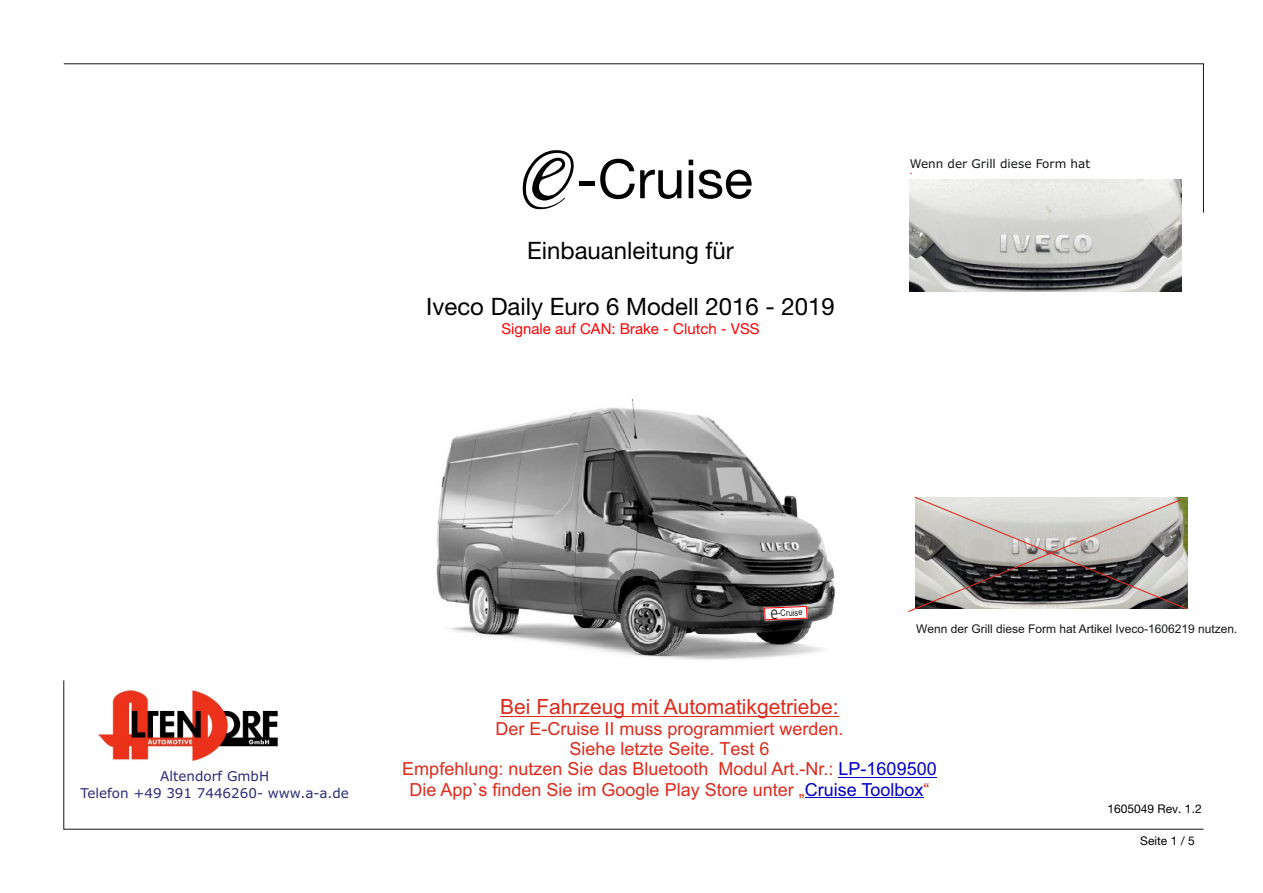
<style>
.page{position:relative;width:1263px;height:893px;background:#fff}
.page>*{position:absolute;margin:0;border:0;box-sizing:border-box;transform-origin:0 0}
.t1{font:54px "Helvetica Neue LT Pro";color:#000}
.t2{font:24px "Helvetica Neue LT Pro";color:#000}
.t3{font:21px "Arial";color:#dd2b1c}
.t4{font:18px/20.1px "Arial";color:#dd2b1c;text-align:center}
.t5{font:15px "Helvetica Neue LT Pro";color:#f00}
.t6{font:13.5px/16.4px "Verdana";color:#2b2c77;text-align:center}
.t7{font:12px "Arial";color:#151616}
.t8{font:12px "Verdana";color:#151616}
.t9{font:12px "Helvetica Neue LT Pro";color:#000}
.t10{font:12px "Arial";color:#dd2b1c}
.t11{font:9px "Arial";color:#151616;scale:.84 1}
.s1{font-family:"Frutiger LT Pro";font-weight:300;font-size:18.15px}
.s2{color:#0000c4}
</style>
<div class="page">
<img style="left:436px;top:398px;width:399px;height:262px">
<svg style="left:764px;top:595px;width:44px;height:37px"></svg>
<img style="left:909px;top:213px;width:273px;height:78px">
<svg style="left:908px;top:496px;width:280px;height:116px;background:#a29f9c"></svg>
<svg style="left:63px;top:63px;width:1141px;height:150px"></svg>
<svg style="left:63px;top:680px;width:1141px;height:149px"></svg>
<h1 class="t1" style="left:577px;top:160px;width:177px">-Cruise</h1>
<h2 class="t2" style="left:527px;top:242px;width:208px">Einbauanleitung für</h2>
<h2 class="t2" style="left:426px;top:298px;width:410px">Iveco Daily Euro 6 Modell 2016 - 2019</h2>
<p class="t5" style="left:501px;top:323px;width:260px">Signale auf CAN: Brake - Clutch - VSS</p>
<p class="t8" style="left:910px;top:159px;width:182px">Wenn der Grill diese Form hat</p>
<p class="t10" style="left:909px;top:165px;width:5px">.</p>
<p class="t6" style="left:80px;top:769px;width:270px">Altendorf GmbH<br>Telefon +49 391 7446260- www.a-a.de</p>
<p class="t11" style="left:771px;top:610px;width:39px;rotate:-2deg"><span class="s1">e</span>-Cruise</p>
<p class="t7" style="left:916px;top:625px;width:323px">Wenn der Grill diese Form hat Artikel Iveco-1606219 nutzen.</p>
<p class="t3" style="left:500px;top:699px;width:340px">Bei Fahrzeug mit Automatikgetriebe:</p>
<p class="t4" style="left:402px;top:720px;width:536px">Der E-Cruise II muss programmiert werden.<br>Siehe letzte Seite. Test 6<br>Empfehlung: nutzen Sie das Bluetooth Modul Art.-Nr.: <span class="s2">LP-1609500<br></span>Die App`s finden Sie im Google Play Store unter „<span class="s2">Cruise Toolbox</span>“</p>
<p class="t9" style="left:1107px;top:805px;width:96px">1605049 Rev. 1.2</p>
<p class="t9" style="left:1140px;top:837px;width:56px">Seite 1 / 5</p>
</div>
